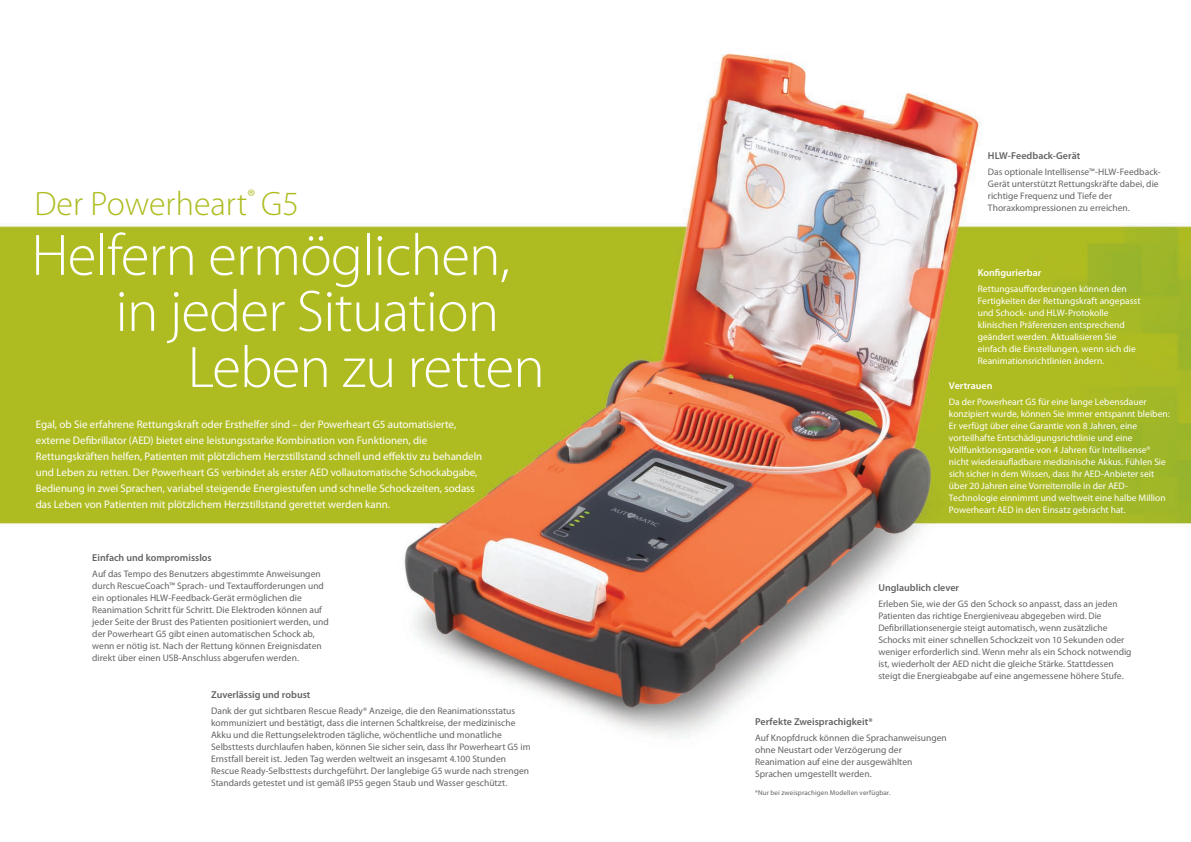
<style>
.page{position:relative;width:1191px;height:842px;background:#fff}
.page>*{position:absolute;margin:0;border:0;box-sizing:border-box;transform-origin:0 0}
.t1{font:300 59px "Myriad Pro";letter-spacing:-.015em;color:#fff}
.t2{font:300 34px "Myriad Pro";color:#aebc21}
.Body_-_9_5_12{font:11px/16px "Myriad Pro";letter-spacing:-.005em;color:#fff}
.Subheads_-_10_11{font:600 10px "Myriad Pro";color:#636366}
.Subheads_-_10_11-2{font:600 10px "Myriad Pro";color:#fff}
.Body_-_9_5_12-2{font:9.5px/12px "Myriad Pro";letter-spacing:.005em;color:#636366}
.Body_-_9_5_12-3{font:9.5px/12px "Myriad Pro";color:#fff}
.Bulleted_copy{font:7px "Myriad Pro";letter-spacing:.015em;color:#636366}
</style>
<div class="page">
<img style="left:0;top:53px;width:1191px;height:684px">
<p class="t2" style="left:34px;top:184px;width:266px">Der Powerheart<sup>®</sup> G5</p>
<p class="t1" style="left:31px;top:223px;width:480px">Helfern ermöglichen,</p>
<p class="t1" style="left:115px;top:279px;width:385px">in jeder Situation</p>
<p class="t1" style="left:188px;top:335px;width:359px">Leben zu retten</p>
<p class="Body_-_9_5_12" style="left:36px;top:416px;width:448px">Egal, ob Sie erfahrene Rettungskraft oder Ersthelfer sind – der Powerheart G5 automatisierte, externe Defibrillator (AED) bietet eine leistungsstarke Kombination von Funktionen, die Rettungskräften helfen, Patienten mit plötzlichem Herzstillstand schnell und effektiv zu behandeln und Leben zu retten. Der Powerheart G5 verbindet als erster AED vollautomatische Schockabgabe, Bedienung in zwei Sprachen, variabel steigende Energiestufen und schnelle Schockzeiten, sodass das Leben von Patienten mit plötzlichem Herzstillstand gerettet werden kann.</p>
<p class="Subheads_-_10_11" style="left:92px;top:551px;width:121px">Einfach und kompromisslos</p>
<p class="Body_-_9_5_12-2" style="left:92px;top:568px;width:238px">Auf das Tempo des Benutzers abgestimmte Anweisungen durch RescueCoach™ Sprach- und Textaufforderungen und ein optionales HLW-Feedback-Gerät ermöglichen die Reanimation Schritt für Schritt. Die Elektroden können auf jeder Seite der Brust des Patienten positioniert werden, und der Powerheart G5 gibt einen automatischen Schock ab, wenn er nötig ist. Nach der Rettung können Ereignisdaten direkt über einen USB-Anschluss abgerufen werden.</p>
<p class="Subheads_-_10_11" style="left:211px;top:688px;width:101px">Zuverlässig und robust</p>
<p class="Body_-_9_5_12-2" style="left:211px;top:704px;width:321px">Dank der gut sichtbaren Rescue Ready® Anzeige, die den Reanimationsstatus kommuniziert und bestätigt, dass die internen Schaltkreise, der medizinische Akku und die Rettungselektroden tägliche, wöchentliche und monatliche Selbsttests durchlaufen haben, können Sie sicher sein, dass Ihr Powerheart G5 im Ernstfall bereit ist. Jeden Tag werden weltweit an insgesamt 4.100 Stunden Rescue Ready-Selbsttests durchgeführt. Der langlebige G5 wurde nach strengen Standards getestet und ist gemäß IP55 gegen Staub und Wasser geschützt.</p>
<p class="Subheads_-_10_11" style="left:988px;top:149px;width:94px">HLW-Feedback-Gerät</p>
<p class="Body_-_9_5_12-2" style="left:988px;top:165px;width:174px">Das optionale Intellisense™-HLW-Feedback-Gerät unterstützt Rettungskräfte dabei, die richtige Frequenz und Tiefe der Thoraxkompressionen zu erreichen.</p>
<p class="Subheads_-_10_11-2" style="left:978px;top:266px;width:65px">Konfigurierbar</p>
<p class="Body_-_9_5_12-3" style="left:978px;top:283px;width:164px">Rettungsaufforderungen können den Fertigkeiten der Rettungskraft angepasst und Schock- und HLW-Protokolle klinischen Präferenzen entsprechend geändert werden. Aktualisieren Sie einfach die Einstellungen, wenn sich die Reanimationsrichtlinien ändern.</p>
<p class="Subheads_-_10_11-2" style="left:949px;top:379px;width:45px">Vertrauen</p>
<p class="Body_-_9_5_12-3" style="left:949px;top:395px;width:222px">Da der Powerheart G5 für eine lange Lebensdauer konzipiert wurde, können Sie immer entspannt bleiben:<br>Er verfügt über eine Garantie von 8 Jahren, eine vorteilhafte Entschädigungsrichtlinie und eine Vollfunktionsgarantie von 4 Jahren für Intellisense® nicht wiederaufladbare medizinische Akkus. Fühlen Sie sich sicher in dem Wissen, dass Ihr AED-Anbieter seit über 20 Jahren eine Vorreiterrolle in der AED-Technologie einnimmt und weltweit eine halbe Million Powerheart AED in den Einsatz gebracht hat.</p>
<p class="Subheads_-_10_11" style="left:878px;top:581px;width:82px">Unglaublich clever</p>
<p class="Body_-_9_5_12-2" style="left:878px;top:598px;width:255px">Erleben Sie, wie der G5 den Schock so anpasst, dass an jeden Patienten das richtige Energieniveau abgegeben wird. Die Defibrillationsenergie steigt automatisch, wenn zusätzliche Schocks mit einer schnellen Schockzeit von 10 Sekunden oder weniger erforderlich sind. Wenn mehr als ein Schock notwendig ist, wiederholt der AED nicht die gleiche Stärke. Stattdessen steigt die Energieabgabe auf eine angemessene höhere Stufe.</p>
<p class="Subheads_-_10_11" style="left:755px;top:715px;width:119px">Perfekte Zweisprachigkeit*</p>
<p class="Body_-_9_5_12-2" style="left:755px;top:731px;width:193px">Auf Knopfdruck können die Sprachanweisungen ohne Neustart oder Verzögerung der Reanimation auf eine der ausgewählten Sprachen umgestellt werden.</p>
<p class="Bulleted_copy" style="left:755px;top:788px;width:137px">*Nur bei zweisprachigen Modellen verfügbar.</p>
</div>
